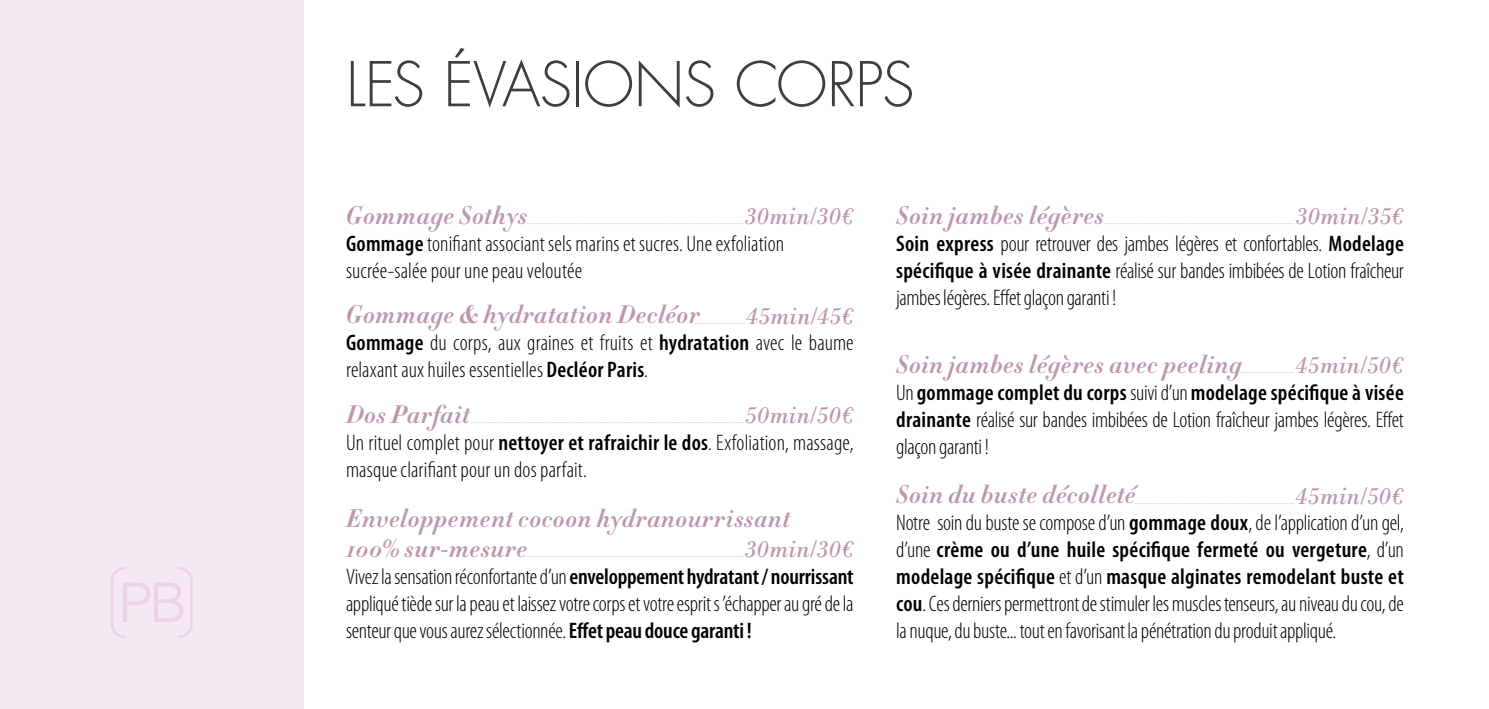
<style>
.page{position:relative;width:1489px;height:709px;background:#fff}
.page>*{position:absolute;margin:0;border:0;box-sizing:border-box;transform-origin:0 0}
.t1{font:300 60px "Futura Std";letter-spacing:-.02em;color:#413d3a}
.t2{font:italic 700 25px "Didot HTF 06";letter-spacing:.01em;color:#be96ac}
.t3{font:italic 25px "Bodoni";letter-spacing:-.005em;color:#be96ac}
.t4{font:300 condensed 22.5px/27px "Myriad Pro";color:#000;text-align:justify}
.t5{font:italic 7.5px "Bodoni";color:#be96ac}
.s1{font-weight:600}
</style>
<div class="page">
<div style="left:0;top:0;width:303px;height:709px;background:#f5e9f4"></div>
<svg style="left:111px;top:567px;width:82px;height:71px"></svg>
<p class="t1" style="left:346px;top:48px;width:570px">LES ÉVASIONS CORPS</p>
<p class="t2" style="left:346px;top:199px;width:183px">Gommage Sothys</p>
<p class="t4" style="left:346px;top:230px;width:439px"><span class="s1">Gommage</span> tonifiant associant sels marins et sucres. Une exfoliation sucrée-salée pour une peau veloutée</p>
<p class="t3" style="left:744px;top:201px;width:110px">30min/30€</p>
<p class="t5" style="left:527px;top:217px;width:219px">...................................................................................................</p>
<p class="t2" style="left:346px;top:299px;width:355px">Gommage &amp; hydratation Decléor</p>
<p class="t4" style="left:346px;top:329px;width:509px"><span class="s1">Gommage</span> du corps, aux graines et fruits et <span class="s1">hydratation</span> avec le baume relaxant aux huiles essentielles <span class="s1">Decléor Paris</span>.</p>
<p class="t3" style="left:746px;top:301px;width:109px">45min/45€</p>
<p class="t5" style="left:695px;top:317px;width:52px">.......................</p>
<p class="t2" style="left:346px;top:398px;width:125px">Dos Parfait</p>
<p class="t4" style="left:346px;top:428px;width:509px">Un rituel complet pour <span class="s1">nettoyer et rafraichir le dos</span>. Exfoliation, massage, masque clarifiant pour un dos parfait.</p>
<p class="t3" style="left:745px;top:400px;width:110px">50min/50€</p>
<p class="t5" style="left:470px;top:416px;width:275px">.............................................................................................................................</p>
<p class="t2" style="left:346px;top:503px;width:445px">Enveloppement cocoon hydranourrissant</p>
<p class="t2" style="left:346px;top:533px;width:183px">100% sur-mesure</p>
<p class="t4" style="left:346px;top:563px;width:509px">Vivez la sensation réconfortante d’un <span class="s1">enveloppement hydratant / nourrissant </span>appliqué tiède sur la peau et laissez votre corps et votre esprit s ’échapper au gré de la senteur que vous aurez sélectionnée. <span class="s1">Effet peau douce garanti !</span></p>
<p class="t3" style="left:744px;top:534px;width:110px">30min/30€</p>
<p class="t5" style="left:527px;top:550px;width:219px">...................................................................................................</p>
<p class="t2" style="left:896px;top:199px;width:209px">Soin jambes légères</p>
<p class="t4" style="left:896px;top:230px;width:509px"><span class="s1">Soin express</span> pour retrouver des jambes légères et confortables. <span class="s1">Modelage spécifique à visée drainante</span> réalisé sur bandes imbibées de Lotion fraîcheur jambes légères. Effet glaçon garanti !</p>
<p class="t3" style="left:1295px;top:201px;width:110px">30min/35€</p>
<p class="t5" style="left:1103px;top:217px;width:192px">.......................................................................................</p>
<p class="t2" style="left:896px;top:348px;width:347px">Soin jambes légères avec peeling</p>
<p class="t4" style="left:896px;top:379px;width:509px">Un <span class="s1">gommage complet du corps</span> suivi d’un <span class="s1">modelage spécifique à visée drainante</span> réalisé sur bandes imbibées de Lotion fraîcheur jambes légères. Effet glaçon garanti !</p>
<p class="t3" style="left:1295px;top:350px;width:110px">45min/50€</p>
<p class="t5" style="left:1240px;top:366px;width:56px">.........................</p>
<p class="t2" style="left:896px;top:479px;width:241px">Soin du buste décolleté</p>
<p class="t4" style="left:896px;top:509px;width:509px">Notre soin du buste se compose d’un <span class="s1">gommage doux</span>, de l’application d’un gel, d’une <span class="s1">crème ou d’une huile spécifique fermeté ou vergeture</span>, d’un <span class="s1">modelage spécifique</span> et d’un <span class="s1">masque alginates remodelant buste et cou</span>. Ces derniers permettront de stimuler les muscles tenseurs, au niveau du cou, de la nuque, du buste... tout en favorisant la pénétration du produit appliqué.</p>
<p class="t3" style="left:1295px;top:480px;width:110px">45min/50€</p>
<p class="t5" style="left:1135px;top:497px;width:162px">.........................................................................</p>
</div>
